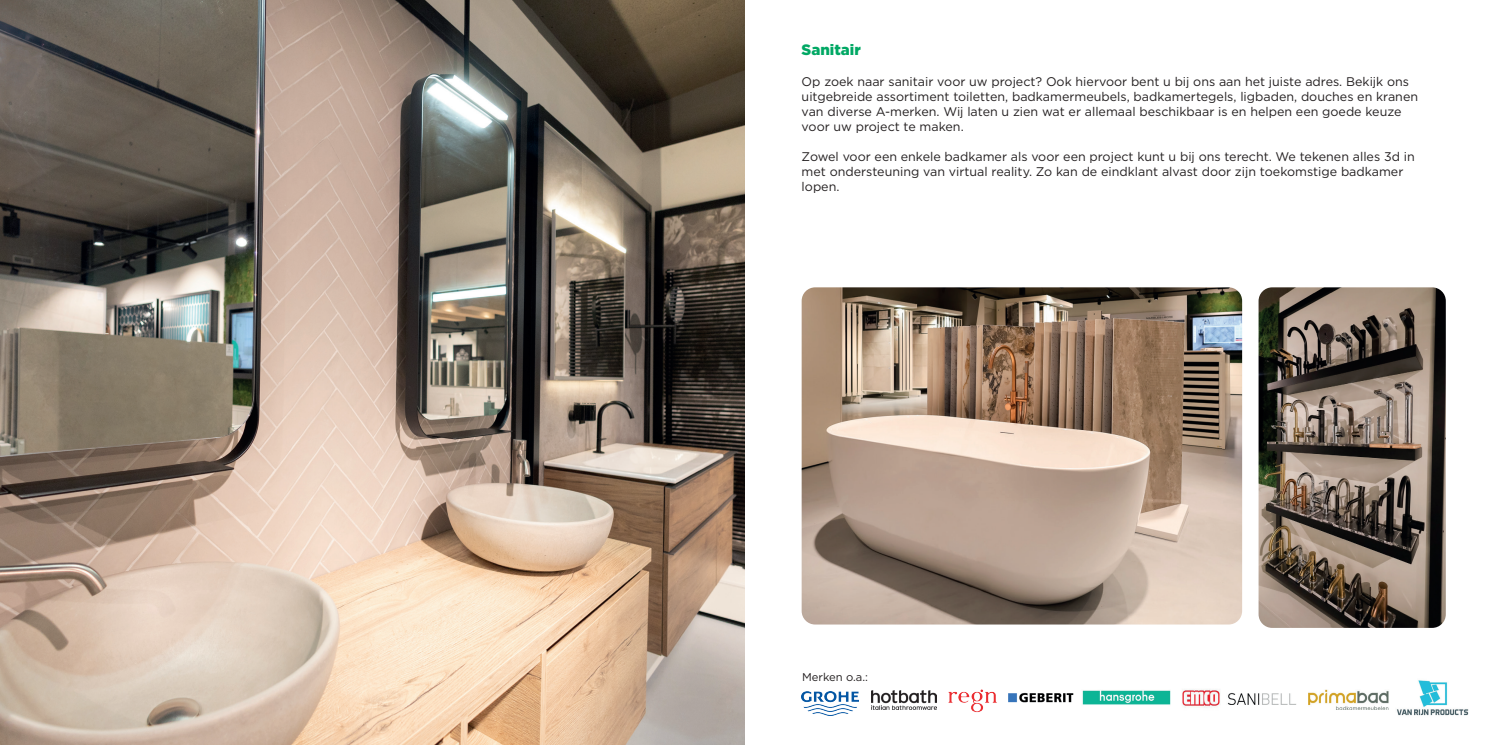
<style>
.page{position:relative;width:1489px;height:745px;background:#fff}
.page>*{position:absolute;margin:0;border:0;box-sizing:border-box;transform-origin:0 0}
.t1{font:900 15px "Gotham";color:#00a864}
.t2{font:12.5px/15px "Gotham";color:#231f20}
.t3{font:11.25px "Gotham";color:#231f20}
</style>
<div class="page">
<img style="left:0;top:0;width:744px;height:744px">
<img style="left:1258px;top:287px;width:187px;height:340px">
<img style="left:801px;top:287px;width:440px;height:337px">
<img style="left:801px;top:691px;width:57px;height:24px">
<img style="left:1036px;top:693px;width:38px;height:10px">
<img style="left:871px;top:690px;width:65px;height:19px">
<img style="left:948px;top:689px;width:88px;height:24px">
<img style="left:1082px;top:690px;width:89px;height:15px">
<img style="left:1182px;top:689px;width:38px;height:19px">
<img style="left:1228px;top:693px;width:63px;height:10px">
<img style="left:1308px;top:689px;width:80px;height:20px">
<img style="left:1396px;top:680px;width:73px;height:36px">
<p class="t1" style="left:801px;top:41px;width:61px">Sanitair</p>
<p class="t2" style="left:801px;top:74px;width:618px">Op zoek naar sanitair voor uw project? Ook hiervoor bent u bij ons aan het juiste adres. Bekijk ons uitgebreide assortiment toiletten, badkamermeubels, badkamertegels, ligbaden, douches en kranen van diverse A-merken. Wij laten u zien wat er allemaal beschikbaar is en helpen een goede keuze voor uw project te maken.</p>
<p class="t2" style="left:801px;top:149px;width:614px">Zowel voor een enkele badkamer als voor een project kunt u bij ons terecht. We tekenen alles 3d in met ondersteuning van virtual reality. Zo kan de eindklant alvast door zijn toekomstige badkamer lopen.</p>
<p class="t3" style="left:802px;top:670px;width:68px">Merken o.a.:</p>
</div>
